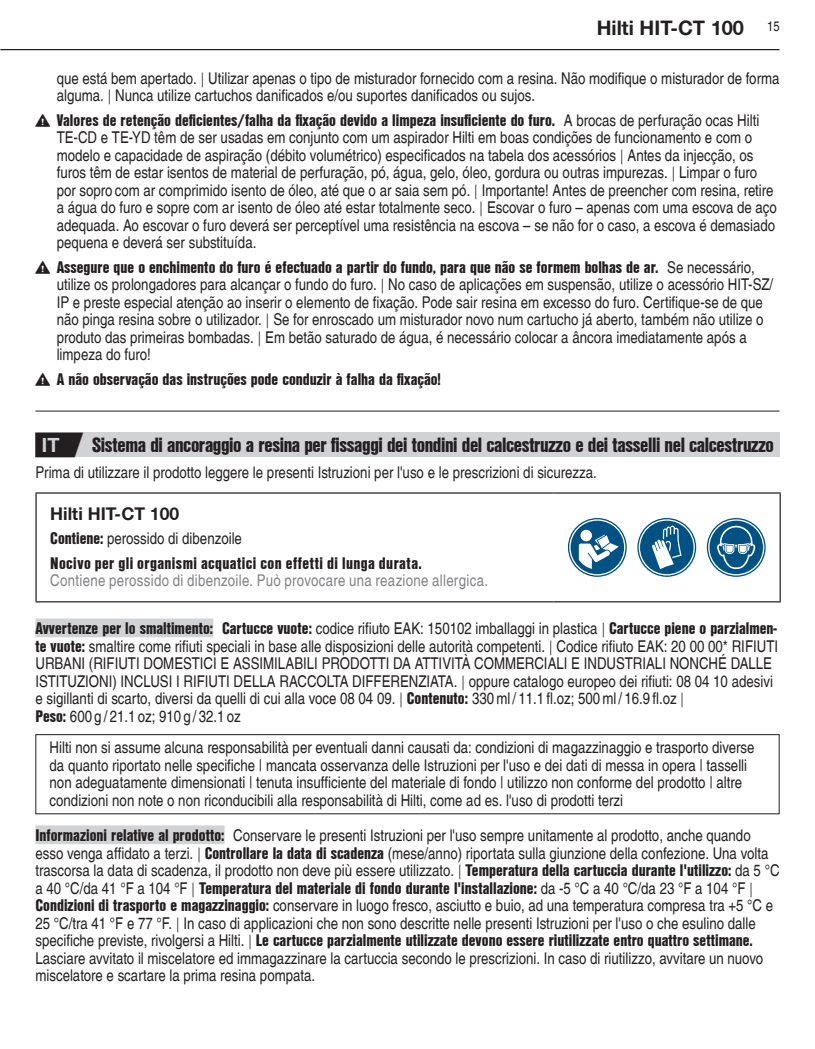
<style>
.page{position:relative;width:815px;height:1049px;background:#fff}
.page>*{position:absolute;margin:0;border:0;box-sizing:border-box;transform-origin:0 0}
.HIT-IFU-Sprache-Titel{font:700 condensed 20px "Hilti";letter-spacing:-.02em;color:#231f20}
.t1{font:700 20px "Hilti";color:#231f20}
.HIT-IFU-Warn-Produkt{font:700 17.5px "Hilti";color:#231f20}
.HIT-IFU-Text-Infos{font:condensed 16.25px/17.5px "Hilti";color:#231f20}
.HIT-IFU-Text-Rahmen{font:condensed 16.25px/17.5px "Hilti";color:#231f20}
.HIT-IFU-Warn-Hinweise{font:condensed 16.25px/17.5px "Hilti";letter-spacing:.02em;color:#808285}
.HIT-IFU-Text{font:condensed 16.25px "Hilti";color:#231f20}
.t2{font:700 condensed 16.25px "Hilti";color:#231f20}
.HIT-IFU-Warn-Inhalte{font:condensed 16.25px "Hilti";color:#231f20}
.s1{font-weight:700}
.s2{font-weight:700;color:#231f20}
</style>
<div class="page">
<hr style="left:0;top:49px;width:780px;height:1px;background:#231f20">
<div style="left:35px;top:432px;width:745px;height:25px;background:#d1d2d4"></div>
<hr style="left:35px;top:411px;width:745px;height:1px;background:#231f20">
<div style="left:35px;top:618px;width:178px;height:19px;background:#d1d2d4"></div>
<div style="left:35px;top:734px;width:745px;height:80px;border:1px solid #231f20"></div>
<div style="left:35px;top:825px;width:190px;height:19px;background:#d1d2d4"></div>
<hr style="left:553px;top:601px;width:228px;height:1px;background:#231f20">
<hr style="left:35px;top:601px;width:518px;height:1px;background:#231f20">
<hr style="left:35px;top:492px;width:518px;height:2px;background:#231f20">
<hr style="left:35px;top:494px;width:2px;height:107px;background:#231f20">
<hr style="left:553px;top:492px;width:228px;height:2px;background:#231f20">
<hr style="left:780px;top:494px;width:1px;height:107px;background:#231f20">
<svg style="left:568px;top:518px;width:59px;height:59px"></svg>
<svg style="left:569px;top:519px;width:56px;height:56px"></svg>
<div style="left:571px;top:521px;width:53px;height:53px;background:#005285;border-radius:50%"></div>
<div style="left:580px;top:530px;width:12px;height:11px;background:#fff;border-radius:50%"></div>
<svg style="left:579px;top:535px;width:40px;height:34px"></svg>
<svg style="left:637px;top:518px;width:59px;height:59px"></svg>
<svg style="left:639px;top:519px;width:56px;height:56px"></svg>
<div style="left:640px;top:521px;width:54px;height:53px;background:#005285;border-radius:50%"></div>
<svg style="left:652px;top:526px;width:30px;height:43px"></svg>
<svg style="left:707px;top:518px;width:59px;height:59px"></svg>
<svg style="left:708px;top:519px;width:56px;height:56px"></svg>
<div style="left:709px;top:521px;width:54px;height:53px;background:#005285;border-radius:50%"></div>
<svg style="left:717px;top:526px;width:39px;height:43px"></svg>
<p class="t1" style="left:597px;top:17px;width:184px">Hilti HIT-CT 100 <sup>15</sup></p>
<p class="HIT-IFU-Text-Infos" style="left:57px;top:69px;width:724px">que está bem apertado. Utilizar apenas o tipo de misturador fornecido com a resina. Não modifique o misturador de forma alguma. Nunca utilize cartuchos danificados e/ou suportes danificados ou sujos.</p>
<p class="HIT-IFU-Text-Infos" style="left:57px;top:111px;width:722px;text-indent:-21px">▲ <span class="s1">Valores de retenção deficientes/falha da fixação devido a limpeza insuficiente do furo.</span> A brocas de perfuração ocas Hilti TE-CD e TE-YD têm de ser usadas em conjunto com um aspirador Hilti em boas condições de funcionamento e com o modelo e capacidade de aspiração (débito volumétrico) especificados na tabela dos acessórios Antes da injecção, os furos têm de estar isentos de material de perfuração, pó, água, gelo, óleo, gordura ou outras impurezas. Limpar o furo por sopro com ar comprimido isento de óleo, até que o ar saia sem pó. Importante! Antes de preencher com resina, retire a água do furo e sopre com ar isento de óleo até estar totalmente seco. Escovar o furo – apenas com uma escova de aço adequada. Ao escovar o furo deverá ser perceptível uma resistência na escova – se não for o caso, a escova é demasiado pequena e deverá ser substituída.</p>
<p class="HIT-IFU-Text-Infos" style="left:57px;top:259px;width:718px;text-indent:-21px">▲ <span class="s1">Assegure que o enchimento do furo é efectuado a partir do fundo, para que não se formem bolhas de ar.</span> Se necessário, utilize os prolongadores para alcançar o fundo do furo. No caso de aplicações em suspensão, utilize o acessório HIT-SZ/ IP e preste especial atenção ao inserir o elemento de fixação. Pode sair resina em excesso do furo. Certifique-se de que não pinga resina sobre o utilizador. Se for enroscado um misturador novo num cartucho já aberto, também não utilize o produto das primeiras bombadas. Em betão saturado de água, é necessário colocar a âncora imediatamente após a limpeza do furo!</p>
<p class="t2" style="left:35px;top:370px;width:407px">▲ A não observação das instruções pode conduzir à falha da fixação!</p>
<p class="HIT-IFU-Sprache-Titel" style="left:92px;top:433px;width:683px">Sistema di ancoraggio a resina per fissaggi dei tondini del calcestruzzo e dei tasselli nel calcestruzzo</p>
<p class="HIT-IFU-Text" style="left:35px;top:463px;width:563px">Prima di utilizzare il prodotto leggere le presenti Istruzioni per l'uso e le prescrizioni di sicurezza.</p>
<p class="HIT-IFU-Warn-Produkt" style="left:50px;top:503px;width:130px">Hilti HIT-CT 100</p>
<p class="HIT-IFU-Warn-Inhalte" style="left:50px;top:529px;width:193px"><span class="s1">Contiene:</span> perossido di dibenzoile</p>
<p class="HIT-IFU-Warn-Hinweise" style="left:50px;top:554px;width:439px"><span class="s2">Nocivo per gli organismi acquatici con effetti di lunga durata.<br></span>Contiene perossido di dibenzoile. Può provocare una reazione allergica.</p>
<p class="HIT-IFU-Text-Infos" style="left:35px;top:620px;width:744px"><span class="s1">Avvertenze per lo smaltimento: Cartucce vuote:</span> codice rifiuto EAK: 150102 imballaggi in plastica <span class="s1">Cartucce piene o parzialmen&shy;te vuote:</span> smaltire come rifiuti speciali in base alle disposizioni delle autorità competenti. Codice rifiuto EAK: 20 00 00* RIFIUTI URBANI (RIFIUTI DOMESTICI E ASSIMILABILI PRODOTTI DA ATTIVITÀ COMMERCIALI E INDUSTRIALI NONCHÉ DALLE ISTITUZIONI) INCLUSI I RIFIUTI DELLA RACCOLTA DIFFERENZIATA. oppure catalogo europeo dei rifiuti: 08 04 10 adesivi e sigillanti di scarto, diversi da quelli di cui alla voce 08 04 09. <span class="s1">Contenuto:</span> 330 ml / 11.1 fl.oz; 500 ml / 16.9 fl.oz<br><span class="s1">Peso:</span> 600 g / 21.1 oz; 910 g / 32.1 oz</p>
<p class="HIT-IFU-Text-Rahmen" style="left:50px;top:739px;width:706px">Hilti non si assume alcuna responsabilità per eventuali danni causati da: condizioni di magazzinaggio e trasporto diverse da quanto riportato nelle specifiche | mancata osservanza delle Istruzioni per l'uso e dei dati di messa in opera | tasselli non adeguatamente dimensionati | tenuta insufficiente del materiale di fondo | utilizzo non conforme del prodotto | altre condizioni non note o non riconducibili alla responsabilità di Hilti, come ad es. l'uso di prodotti terzi</p>
<p class="HIT-IFU-Text-Infos" style="left:35px;top:827px;width:746px"><span class="s1">Informazioni relative al prodotto:</span> Conservare le presenti Istruzioni per l'uso sempre unitamente al prodotto, anche quando esso venga affidato a terzi. <span class="s1">Controllare la data di scadenza</span> (mese/anno) riportata sulla giunzione della confezione. Una volta trascorsa la data di scadenza, il prodotto non deve più essere utilizzato. <span class="s1">Temperatura della cartuccia durante l'utilizzo:</span> da 5 °C a 40 °C/da 41 °F a 104 °F <span class="s1">Temperatura del materiale di fondo durante l'installazione:</span> da -5 °C a 40 °C/da 23 °F a 104 °F <span class="s1">Condizioni di trasporto e magazzinaggio:</span> conservare in luogo fresco, asciutto e buio, ad una temperatura compresa tra +5 °C e 25 °C/tra 41 °F e 77 °F. In caso di applicazioni che non sono descritte nelle presenti Istruzioni per l'uso o che esulino dalle specifiche previste, rivolgersi a Hilti. <span class="s1">Le cartucce parzialmente utilizzate devono essere riutilizzate entro quattro settimane.<br></span>Lasciare avvitato il miscelatore ed immagazzinare la cartuccia secondo le prescrizioni. In caso di riutilizzo, avvitare un nuovo miscelatore e scartare la prima resina pompata.</p>
</div>
